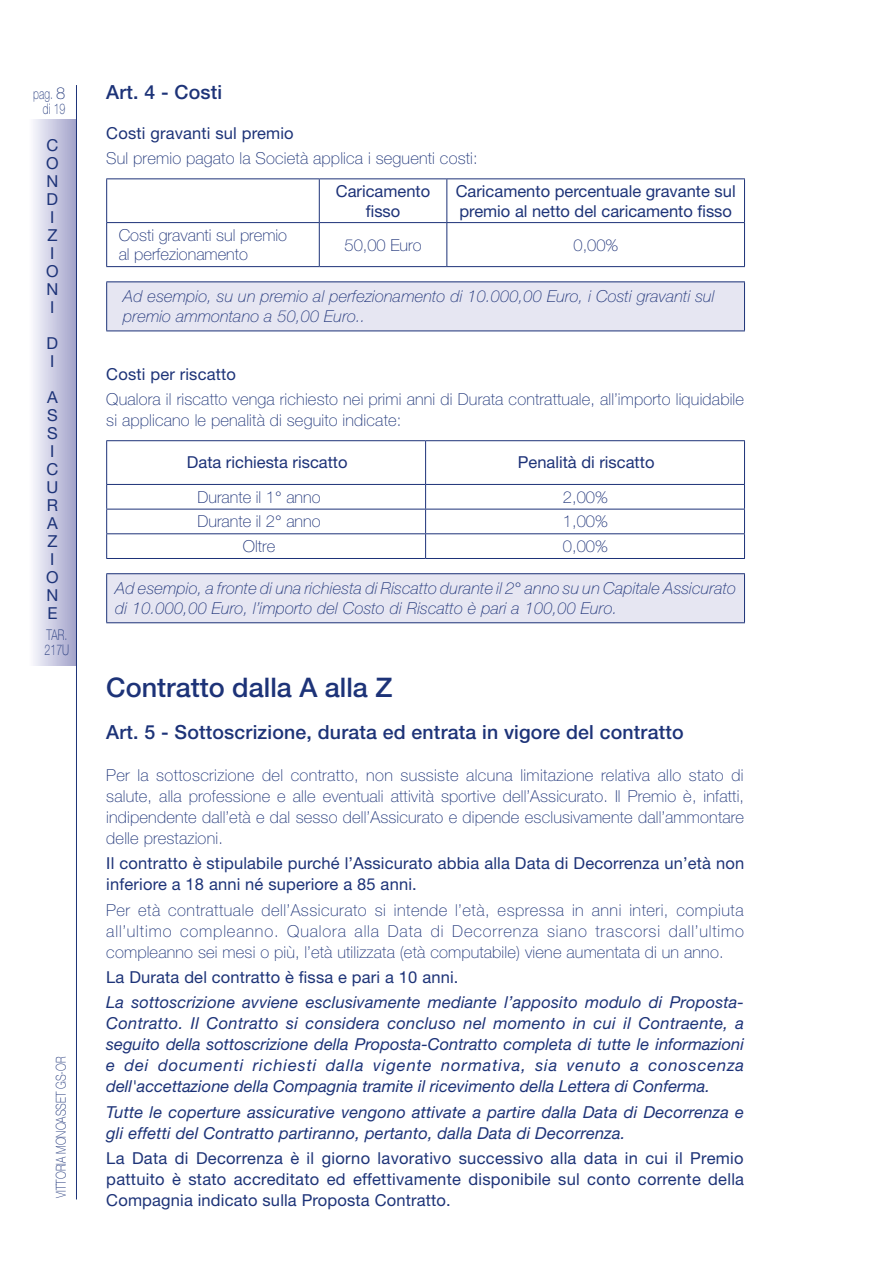
<style>
.page{position:relative;width:893px;height:1263px;background:#fff}
.page>*{position:absolute;margin:0;border:0;box-sizing:border-box;transform-origin:0 0}
.t1{font:500 27px "Helvetica Neue LT Std";color:#1d3378}
.t2{font:500 19.5px "Helvetica Neue LT Std";letter-spacing:.01em;color:#1d3378}
.t3{font:100 16.5px/21px "Helvetica Neue LT Std";letter-spacing:.01em;color:#1d3378;text-align:justify}
.t4{font:italic 16.5px/21px "Helvetica Neue LT Std";letter-spacing:.01em;color:#1d3378;text-align:justify}
.t5{font:16.5px/18px "Helvetica Neue LT Std";letter-spacing:.01em;color:#1d3378}
.t6{font:italic 100 16.5px/20.2px "Helvetica Neue LT Std";letter-spacing:.01em;color:#1d3278}
.t7{font:100 16.5px/19.5px "Helvetica Neue LT Std";color:#1d3278}
.t8{font:16.5px/19.8px "Helvetica Neue LT Std";color:#1d3278;text-align:center}
.t9{font:100 14.7px/15px "Helvetica Neue LT Std";letter-spacing:.01em;color:#1d3378;scale:.71 1}
.t10{font:100 13.65px "Helvetica Neue LT Std";color:#1d3378;scale:.77 1}
.s1{font-size:16.5px}
</style>
<div class="page">
<div style="left:28px;top:120px;width:48px;height:546px;background:linear-gradient(to right,#fefeff,#a4a4cb)"></div>
<hr style="left:76px;top:85px;width:1px;height:1114px;background:#1d3378">
<hr style="left:106px;top:178px;width:213px;height:1px;background:#1d3278">
<hr style="left:106px;top:179px;width:1px;height:43px;background:#1d3278">
<hr style="left:319px;top:178px;width:128px;height:1px;background:#1d3278">
<hr style="left:319px;top:179px;width:1px;height:43px;background:#1d3278">
<hr style="left:447px;top:178px;width:298px;height:1px;background:#1d3278">
<hr style="left:446px;top:179px;width:1px;height:43px;background:#1d3278">
<hr style="left:744px;top:179px;width:1px;height:43px;background:#1d3278">
<hr style="left:106px;top:222px;width:213px;height:1px;background:#1d3278">
<hr style="left:106px;top:223px;width:1px;height:43px;background:#1d3278">
<hr style="left:319px;top:222px;width:128px;height:1px;background:#1d3278">
<hr style="left:319px;top:223px;width:1px;height:43px;background:#1d3278">
<hr style="left:447px;top:222px;width:298px;height:1px;background:#1d3278">
<hr style="left:446px;top:223px;width:1px;height:43px;background:#1d3278">
<hr style="left:744px;top:223px;width:1px;height:43px;background:#1d3278">
<hr style="left:106px;top:266px;width:213px;height:1px;background:#1d3278">
<hr style="left:319px;top:266px;width:128px;height:1px;background:#1d3278">
<hr style="left:447px;top:266px;width:298px;height:1px;background:#1d3278">
<div style="left:107px;top:282px;width:637px;height:49px;background:#e6e6f2"></div>
<hr style="left:106px;top:281px;width:639px;height:1px;background:#1d3378">
<hr style="left:106px;top:282px;width:1px;height:49px;background:#1d3378">
<hr style="left:744px;top:282px;width:1px;height:49px;background:#1d3378">
<hr style="left:106px;top:331px;width:639px;height:1px;background:#1d3378">
<hr style="left:106px;top:440px;width:320px;height:1px;background:#1d3278">
<hr style="left:106px;top:441px;width:1px;height:43px;background:#1d3278">
<hr style="left:426px;top:440px;width:319px;height:1px;background:#1d3278">
<hr style="left:425px;top:441px;width:1px;height:43px;background:#1d3278">
<hr style="left:744px;top:441px;width:1px;height:43px;background:#1d3278">
<hr style="left:106px;top:484px;width:320px;height:1px;background:#1d3278">
<hr style="left:426px;top:484px;width:319px;height:1px;background:#1d3278">
<hr style="left:106px;top:509px;width:320px;height:1px;background:#1d3278">
<hr style="left:426px;top:509px;width:319px;height:1px;background:#1d3278">
<hr style="left:106px;top:533px;width:320px;height:1px;background:#1d3278">
<svg style="left:106px;top:485px;width:1px;height:73px"></svg>
<hr style="left:426px;top:533px;width:319px;height:1px;background:#1d3278">
<svg style="left:425px;top:485px;width:1px;height:73px"></svg>
<svg style="left:744px;top:485px;width:1px;height:73px"></svg>
<hr style="left:106px;top:558px;width:320px;height:1px;background:#1d3278">
<hr style="left:426px;top:558px;width:319px;height:1px;background:#1d3278">
<div style="left:107px;top:574px;width:637px;height:49px;background:#e6e6f2"></div>
<hr style="left:106px;top:573px;width:639px;height:1px;background:#1d3378">
<hr style="left:106px;top:574px;width:1px;height:48px;background:#1d3378">
<hr style="left:744px;top:574px;width:1px;height:48px;background:#1d3378">
<hr style="left:106px;top:622px;width:639px;height:1px;background:#1d3378">
<p class="t9" style="left:33px;top:86px;width:47px;text-align:right">pag. <span class="s1">8 </span>di 19</p>
<p class="t5" style="left:46px;top:136px;width:14px">C<br>O<br>N<br>D<br>I<br>Z<br>I<br>O<br>N<br>I</p>
<p class="t5" style="left:47px;top:334px;width:13px">D<br>I</p>
<p class="t5" style="left:46px;top:388px;width:14px">A<br>S<br>S<br>I<br>C<br>U<br>R<br>A<br>Z<br>I<br>O<br>N<br>E</p>
<p class="t9" style="left:44px;top:627px;width:37px">TAR.<br>217U</p>
<p class="t10" style="left:53px;top:1198px;width:185px;rotate:-90deg">VITTORIA MONOASSET GS-OR</p>
<p class="t2" style="left:106px;top:80px;width:117px">Art. 4 - Costi</p>
<p class="t5" style="left:106px;top:124px;width:189px">Costi gravanti sul premio</p>
<p class="t3" style="left:106px;top:148px;width:373px">Sul premio pagato la Società applica i seguenti costi:</p>
<p class="t8" style="left:336px;top:181px;width:96px">Caricamento fisso</p>
<p class="t5" style="left:456px;top:181px;width:281px;line-height:19.8px">Caricamento percentuale gravante sul premio al netto del caricamento fisso</p>
<p class="t7" style="left:119px;top:225px;width:170px">Costi gravanti sul premio al perfezionamento</p>
<p class="t7" style="left:344px;top:235px;width:79px">50,00 Euro</p>
<p class="t7" style="left:573px;top:235px;width:46px">0,00%</p>
<p class="t6" style="left:123px;top:286px;width:593px">Ad esempio, su un premio al perfezionamento di 10.000,00 Euro, i Costi gravanti sul premio ammontano a 50,00 Euro..</p>
<p class="t5" style="left:106px;top:364px;width:131px">Costi per riscatto</p>
<p class="t3" style="left:106px;top:388px;width:639px">Qualora il riscatto venga richiesto nei primi anni di Durata contrattuale, all’importo liquidabile si applicano le penalità di seguito indicate:</p>
<p class="t8" style="left:187px;top:452px;width:162px">Data richiesta riscatto</p>
<p class="t8" style="left:518px;top:452px;width:138px">Penalità di riscatto</p>
<p class="t7" style="left:197px;top:487px;width:125px">Durante il 1° anno</p>
<p class="t7" style="left:563px;top:487px;width:46px">2,00%</p>
<p class="t7" style="left:197px;top:512px;width:125px">Durante il 2° anno</p>
<p class="t7" style="left:563px;top:512px;width:46px">1,00%</p>
<p class="t7" style="left:243px;top:536px;width:34px">Oltre</p>
<p class="t7" style="left:563px;top:536px;width:46px">0,00%</p>
<p class="t6" style="left:115px;top:578px;width:622px">Ad esempio, a fronte di una richiesta di Riscatto durante il 2° anno su un Capitale Assicurato di 10.000,00 Euro, l’importo del Costo di Riscatto è pari a 100,00 Euro.</p>
<h1 class="t1" style="left:106px;top:671px;width:288px">Contratto dalla A alla Z</h1>
<p class="t2" style="left:106px;top:721px;width:579px">Art. 5 - Sottoscrizione, durata ed entrata in vigore del contratto</p>
<p class="t3" style="left:106px;top:765px;width:639px">Per la sottoscrizione del contratto, non sussiste alcuna limitazione relativa allo stato di salute, alla professione e alle eventuali attività sportive dell’Assicurato. Il Premio è, infatti, indipendente dall’età e dal sesso dell’Assicurato e dipende esclusivamente dall’ammontare delle prestazioni.</p>
<p class="t5" style="left:106px;top:853px;width:639px;line-height:21px">Il contratto è stipulabile purché l’Assicurato abbia alla Data di Decorrenza un’età non inferiore a 18 anni né superiore a 85 anni.</p>
<p class="t3" style="left:106px;top:899px;width:639px">Per età contrattuale dell’Assicurato si intende l’età, espressa in anni interi, compiuta all’ultimo compleanno. Qualora alla Data di Decorrenza siano trascorsi dall’ultimo compleanno sei mesi o più, l’età utilizzata (età computabile) viene aumentata di un anno.</p>
<p class="t5" style="left:106px;top:968px;width:354px">La Durata del contratto è fissa e pari a 10 anni.</p>
<p class="t4" style="left:106px;top:991px;width:639px">La sottoscrizione avviene esclusivamente mediante l’apposito modulo di Proposta-Contratto. Il Contratto si considera concluso nel momento in cui il Contraente, a seguito della sottoscrizione della Proposta-Contratto completa di tutte le informazioni e dei documenti richiesti dalla vigente normativa, sia venuto a conoscenza dell'accettazione della Compagnia tramite il ricevimento della Lettera di Conferma.</p>
<p class="t4" style="left:106px;top:1101px;width:639px">Tutte le coperture assicurative vengono attivate a partire dalla Data di Decorrenza e gli effetti del Contratto partiranno, pertanto, dalla Data di Decorrenza.</p>
<p class="t5" style="left:106px;top:1147px;width:639px;line-height:21px;text-align:justify">La Data di Decorrenza è il giorno lavorativo successivo alla data in cui il Premio pattuito è stato accreditato ed effettivamente disponibile sul conto corrente della Compagnia indicato sulla Proposta Contratto.</p>
</div>
